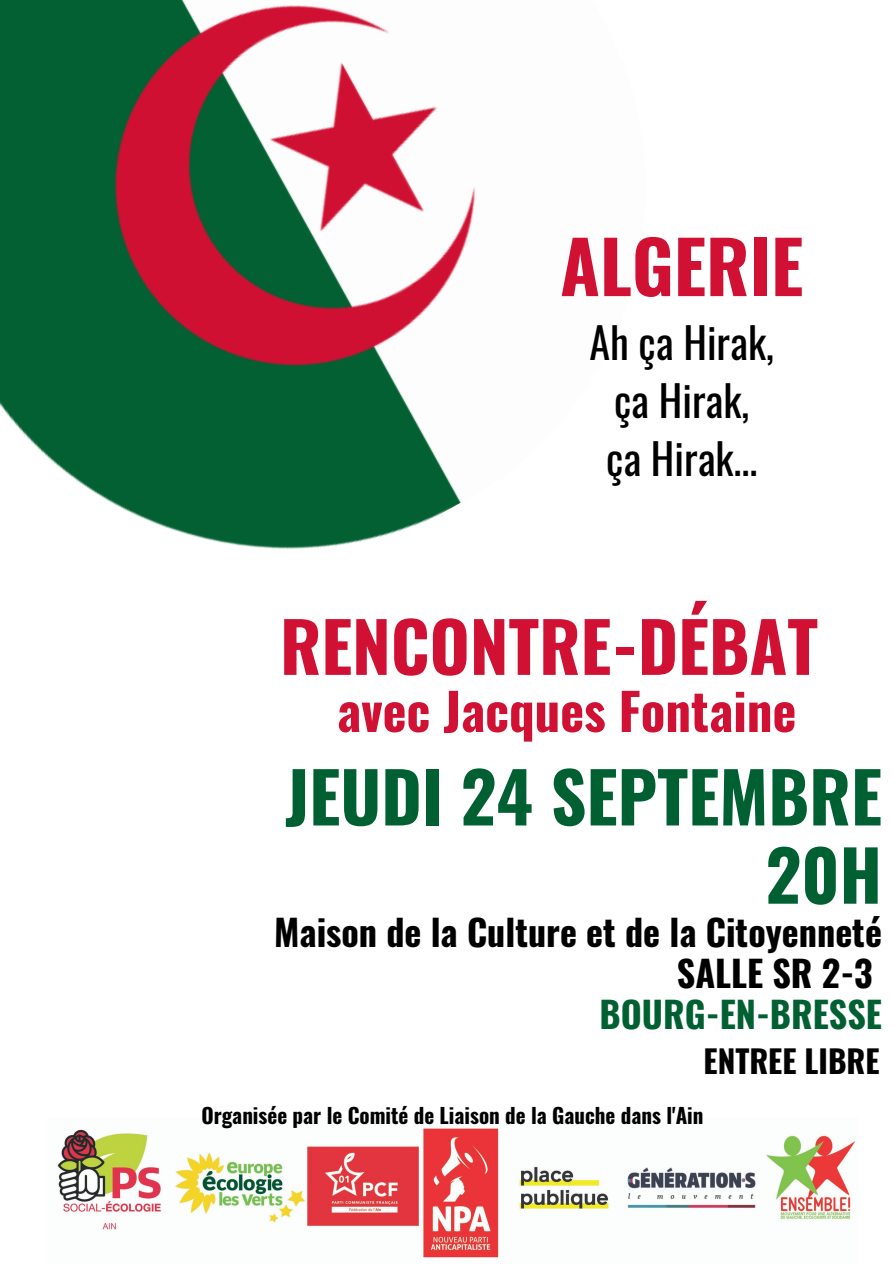
<style>
.page{position:relative;width:894px;height:1264px;background:#fff}
.page>*{position:absolute;margin:0;border:0;box-sizing:border-box;transform-origin:0 0}
.t1{font:700 72px "Oswald";color:#d11133}
.t2{font:700 69.45px/78.2px "Oswald";color:#006032;text-align:right}
.t3{font:700 68.85px "Oswald";color:#d11133}
.t4{font:700 50.85px "Oswald";color:#d11133}
.t5{font:42px/57.9px "Oswald";color:#000;text-align:center}
.t6{font:700 36px/41px "Oswald";color:#000;text-align:right}
.t7{font:700 36px "Oswald";color:#006032}
.t8{font:700 31.5px "Oswald";color:#000}
.t9{font:700 21px "Oswald";color:#000}
</style>
<div class="page">
<img style="left:0;top:0;width:476px;height:549px">
<img style="left:57px;top:1128px;width:798px;height:130px">
<h1 class="t1" style="left:560px;top:210px;width:244px">ALGERIE</h1>
<h3 class="t5" style="left:589px;top:312px;width:186px">Ah ça Hirak, ça Hirak,<br>ça Hirak...</h3>
<h3 class="t3" style="left:280px;top:592px;width:539px">RENCONTRE-DÉBAT</h3>
<h3 class="t4" style="left:337px;top:671px;width:460px">avec Jacques Fontaine</h3>
<h2 class="t2" style="left:285px;top:755px;width:598px">JEUDI 24 SEPTEMBRE<br>20H</h2>
<h3 class="t6" style="left:274px;top:909px;width:609px">Maison de la Culture et de la Citoyenneté<br>SALLE SR 2-3</h3>
<h3 class="t7" style="left:599px;top:985px;width:284px">BOURG-EN-BRESSE</h3>
<h3 class="t8" style="left:703px;top:1036px;width:177px">ENTREE LIBRE</h3>
<p class="t9" style="left:201px;top:1098px;width:503px">Organisée par le Comité de Liaison de la Gauche dans l'Ain</p>
</div>
